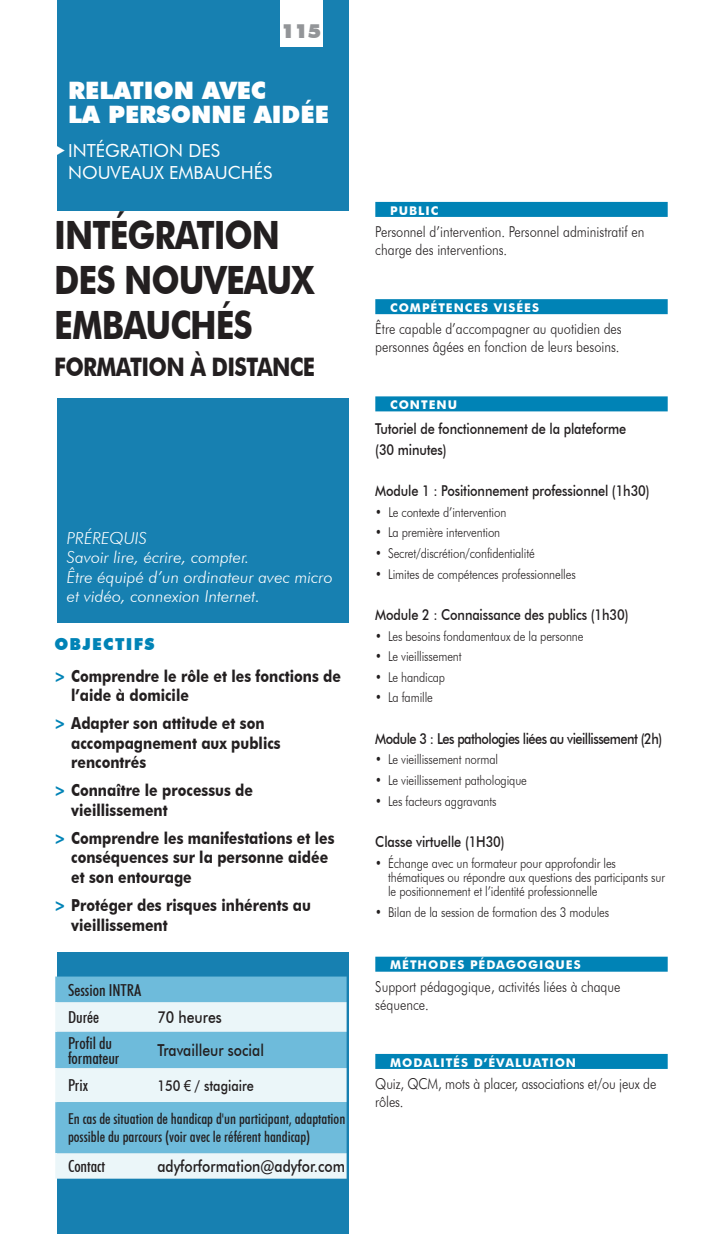
<style>
.page{position:relative;width:723px;height:1234px;background:#fff}
.page>*{position:absolute;margin:0;border:0;box-sizing:border-box;transform-origin:0 0}
.t1{font:700 39px/45px "Futura BT";letter-spacing:-.03em;color:#231f20;scale:.85 1}
.t2{font:700 25.5px "Futura BT";letter-spacing:-.03em;color:#231f20;scale:.85 1}
.t3{font:900 24px/24px "Futura BT";color:#fff}
.t4{font:900 19.5px "Futura BT";color:#939598}
.t5{font:18px/21.6px "Futura BT";color:#fff}
.t6{font:700 16.5px/19.5px "Futura BT";color:#231f20;scale:.85 1}
.t7{font:italic 300 16.5px/19.5px "Futura BT";color:#fff}
.t8{font:500 16.5px "Futura BT";color:#231f20;scale:.85 1}
.t9{font:500 condensed 16.5px/27.6px "Futura BT";color:#231f20}
.t10{font:300 15px/18px "Futura BT";color:#231f20;scale:.85 1}
.t11{font:500 15px/20.7px "Futura BT";letter-spacing:-.01em;color:#231f20;scale:.85 1}
.t12{font:500 condensed 15px/18px "Futura BT";color:#231f20}
.t13{font:500 15px "Futura BT";letter-spacing:-.04em;color:#231f20;scale:.85 1}
.t14{font:300 13.5px/14.2px "Futura BT";letter-spacing:-.01em;color:#231f20;scale:.85 1}
.t15{font:700 12px "Futura BT";letter-spacing:.08em;color:#fff}
.s1{font-weight:900;color:#0083b6}
.s2{color:#0083b6}
.s3{font-family:"Arial";font-weight:400}
</style>
<div class="page">
<div style="left:57px;top:0;width:292px;height:622px;background:#1780b1"></div>
<div style="left:57px;top:952px;width:292px;height:281px;background:#1780b1"></div>
<div style="left:54px;top:211px;width:321px;height:186px;background:#fff"></div>
<div style="left:375px;top:202px;width:293px;height:15px;background:#0083b6"></div>
<div style="left:375px;top:299px;width:293px;height:15px;background:#0083b6"></div>
<div style="left:375px;top:396px;width:293px;height:15px;background:#0083b6"></div>
<div style="left:375px;top:956px;width:293px;height:15px;background:#0083b6"></div>
<div style="left:375px;top:1053px;width:293px;height:15px;background:#0083b6"></div>
<div style="left:55px;top:976px;width:292px;height:25px;background:#6ebbdb"></div>
<svg style="left:55px;top:1001px;width:292px;height:177px;background:#acd8e9"></svg>
<div style="left:280px;top:0;width:43px;height:47px;background:#fff"></div>
<h3 class="t4" style="left:281px;top:19px;width:42px">115</h3>
<h3 class="t3" style="left:68px;top:78px;width:262px">RELATION AVEC<br>LA PERSONNE AIDÉE</h3>
<h3 class="t5" style="left:68px;top:140px;width:206px">INTÉGRATION DES<br>NOUVEAUX EMBAUCHÉS</h3>
<h1 class="t1" style="left:54px;top:212px;width:308px">INTÉGRATION<br>DES NOUVEAUX<br>EMBAUCHÉS</h1>
<h2 class="t2" style="left:54px;top:351px;width:308px">FORMATION À DISTANCE</h2>
<p class="t7" style="left:67px;top:528px;width:267px">PRÉREQUIS<br>Savoir lire, écrire, compter.<br>Être équipé d’un ordinateur avec micro et vidéo, connexion Internet.</p>
<p class="t6" style="left:54px;top:627px;width:339px;line-height:32.2px"><span class="s1">OBJECTIFS<br></span><span class="s2">&gt;</span> Comprendre le rôle et les fonctions de</p>
<p class="t6" style="left:54px;top:681px;width:249px;line-height:28px;text-indent:17px">l’aide à domicile<br><span class="s2">&gt;</span> Adapter son attitude et son</p>
<p class="t6" style="left:71px;top:733px;width:248px">accompagnement aux publics rencontrés</p>
<p class="t6" style="left:71px;top:780px;width:215px;text-indent:-17px"><span class="s2">&gt;</span> Connaître le processus de vieillissement</p>
<p class="t6" style="left:71px;top:828px;width:311px;text-indent:-17px"><span class="s2">&gt;</span> Comprendre les manifestations et les conséquences sur la personne aidée et son entourage</p>
<p class="t6" style="left:71px;top:895px;width:283px;text-indent:-17px"><span class="s2">&gt;</span> Protéger des risques inhérents au vieillissement</p>
<p class="t9" style="left:68px;top:975px;width:75px">Session INTRA<br>Durée</p>
<p class="t8" style="left:157px;top:1007px;width:77px">70 heures</p>
<p class="t9" style="left:68px;top:1034px;width:53px;line-height:15px">Profil du formateur</p>
<p class="t8" style="left:157px;top:1040px;width:127px">Travailleur social</p>
<p class="t9" style="left:68px;top:1071px;width:22px">Prix</p>
<p class="t11" style="left:157px;top:1074px;width:115px">150 <span class="s3">€</span> / stagiaire</p>
<p class="t12" style="left:68px;top:1109px;width:279px">En cas de situation de handicap d'un participant, adaptation possible du parcours (voir avec le référent handicap)</p>
<p class="t9" style="left:68px;top:1152px;width:39px">Contact</p>
<p class="t8" style="left:157px;top:1155px;width:222px">adyforformation@adyfor.com</p>
<p class="t15" style="left:390px;top:203px;width:50px">PUBLIC</p>
<p class="t10" style="left:375px;top:222px;width:318px">Personnel d’intervention. Personnel administratif en charge des interventions.</p>
<p class="t15" style="left:390px;top:300px;width:150px">COMPÉTENCES VISÉES</p>
<p class="t10" style="left:375px;top:319px;width:291px">Être capable d’accompagner au quotidien des personnes âgées en fonction de leurs besoins.</p>
<p class="t15" style="left:390px;top:397px;width:68px">CONTENU</p>
<p class="t11" style="left:375px;top:418px;width:296px">Tutoriel de fonctionnement de la plateforme (30 minutes)</p>
<p class="t11" style="left:375px;top:480px;width:324px">Module 1 : Positionnement professionnel (1h30)</p>
<p class="t14" style="left:375px;top:504px;width:156px">• Le contexte d’intervention</p>
<p class="t14" style="left:375px;top:525px;width:148px">• La première intervention</p>
<p class="t14" style="left:375px;top:545px;width:189px">• Secret/discrétion/confidentialité</p>
<p class="t14" style="left:375px;top:566px;width:237px">• Limites de compétences professionnelles</p>
<p class="t11" style="left:375px;top:604px;width:299px">Module 2 : Connaissance des publics (1h30)</p>
<p class="t14" style="left:375px;top:628px;width:246px">• Les besoins fondamentaux de la personne</p>
<p class="t14" style="left:375px;top:649px;width:103px">• Le vieillissement</p>
<p class="t14" style="left:375px;top:669px;width:84px">• Le handicap</p>
<p class="t14" style="left:375px;top:690px;width:69px">• La famille</p>
<p class="t13" style="left:375px;top:729px;width:339px">Module 3 : Les pathologies liées au vieillissement (2h)</p>
<p class="t14" style="left:375px;top:752px;width:146px">• Le vieillissement normal</p>
<p class="t14" style="left:375px;top:772px;width:180px">• Le vieillissement pathologique</p>
<p class="t14" style="left:375px;top:793px;width:144px">• Les facteurs aggravants</p>
<p class="t11" style="left:375px;top:830px;width:154px">Classe virtuelle (1H30)</p>
<p class="t14" style="left:388px;top:855px;width:327px;text-indent:-13px">• Échange avec un formateur pour approfondir les thématiques ou répondre aux questions des participants sur le positionnement et l’identité professionnelle</p>
<p class="t14" style="left:375px;top:904px;width:277px">• Bilan de la session de formation des 3 modules</p>
<p class="t15" style="left:390px;top:957px;width:192px">MÉTHODES PÉDAGOGIQUES</p>
<p class="t10" style="left:375px;top:977px;width:290px">Support pédagogique, activités liées à chaque séquence.</p>
<p class="t15" style="left:390px;top:1054px;width:187px">MODALITÉS D’ÉVALUATION</p>
<p class="t10" style="left:375px;top:1074px;width:332px">Quiz, QCM, mots à placer, associations et/ou jeux de rôles.</p>
</div>
